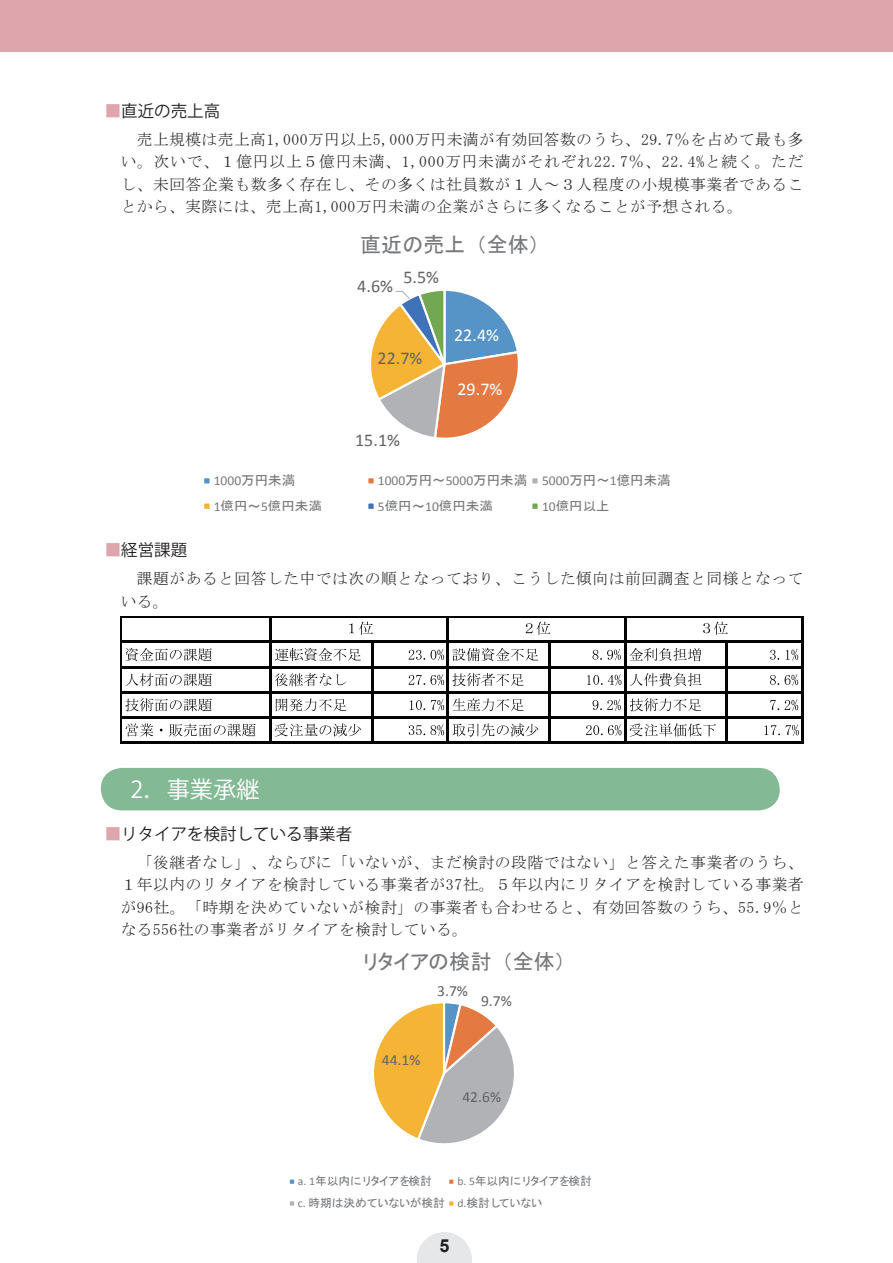
<style>
.page{position:relative;width:893px;height:1263px;background:#fff}
.page>*{position:absolute;margin:0;border:0;box-sizing:border-box;transform-origin:0 0}
.t1{font:23.25px "Gothic MB101 Pro De Bold 83 pv RKSJ H";color:#fff}
.t2{font:21px "MS Gothic";color:#76787b}
.t3{font:21px "MS Gothic";letter-spacing:-.14em;color:#76787b}
.t4{font:18px "Calibri";color:#636366}
.t5{font:18px "Calibri";color:#fff}
.t6{font:700 18px "Arial";color:#231f20}
.t7{font:16.5px "Gothic MB101 Pro Light 83 pv RKSJ H";color:#231f20}
.t8{font:15.75px/22.5px "MS Mincho";letter-spacing:.03em;color:#231f20;text-align:justify}
.t9{font:15.6px "Calibri";color:#636366}
.t10{font:13.5px "MS Gothic";color:#76787b}
.t11{font:13.5px "Calibri";color:#76787b}
.t12{font:11.7px "MS Gothic";letter-spacing:-.08em;color:#76787b}
.t13{font:11.7px "MS Gothic";color:#76787b}
.t14{font:11.7px "MS Gothic";letter-spacing:-.07em;color:#76787b}
.s1{font-family:"Gothic MB101 Pro De Bold 83 pv RKSJ H";color:#dfa5ad}
.s2{font-family:"MS Gothic"}
.s3{font-family:"Calibri"}
</style>
<div class="page">
<svg style="left:374px;top:1003px;width:140px;height:141px"></svg>
<div style="left:289px;top:1178px;width:6px;height:7px;background:#5693c7"></div>
<div style="left:288px;top:1177px;width:8px;height:9px;border:2px solid #fff"></div>
<div style="left:448px;top:1178px;width:6px;height:7px;background:#e47a42"></div>
<div style="left:447px;top:1177px;width:9px;height:9px;border:2px solid #fff"></div>
<div style="left:289px;top:1200px;width:6px;height:7px;background:#b1b2b6"></div>
<div style="left:288px;top:1199px;width:8px;height:9px;border:2px solid #fff"></div>
<div style="left:448px;top:1200px;width:6px;height:7px;background:#f5b436"></div>
<div style="left:447px;top:1199px;width:9px;height:9px;border:2px solid #fff"></div>
<svg style="left:417px;top:1232px;width:55px;height:31px"></svg>
<div style="left:0;top:0;width:893px;height:51px;background:#dfa5ad"></div>
<svg style="left:371px;top:291px;width:147px;height:147px"></svg>
<div style="left:203px;top:477px;width:8px;height:8px;background:#5693c7"></div>
<div style="left:202px;top:476px;width:10px;height:10px;border:2px solid #fff"></div>
<div style="left:367px;top:477px;width:8px;height:8px;background:#e47a42"></div>
<div style="left:366px;top:476px;width:10px;height:10px;border:2px solid #fff"></div>
<div style="left:531px;top:477px;width:8px;height:8px;background:#b1b2b6"></div>
<div style="left:530px;top:476px;width:10px;height:10px;border:2px solid #fff"></div>
<div style="left:203px;top:502px;width:8px;height:8px;background:#f5b436"></div>
<div style="left:202px;top:501px;width:10px;height:10px;border:2px solid #fff"></div>
<div style="left:367px;top:502px;width:8px;height:8px;background:#4072b9"></div>
<div style="left:366px;top:501px;width:10px;height:10px;border:2px solid #fff"></div>
<div style="left:531px;top:502px;width:8px;height:8px;background:#72a754"></div>
<div style="left:530px;top:501px;width:10px;height:10px;border:2px solid #fff"></div>
<div style="left:101px;top:768px;width:679px;height:42px;background:#84b995;border-radius:21px"></div>
<svg style="left:125px;top:648px;width:87px;height:13px"></svg>
<svg style="left:275px;top:648px;width:86px;height:13px"></svg>
<svg style="left:409px;top:649px;width:35px;height:12px"></svg>
<svg style="left:452px;top:648px;width:86px;height:13px"></svg>
<svg style="left:593px;top:649px;width:28px;height:12px"></svg>
<svg style="left:629px;top:648px;width:72px;height:13px"></svg>
<svg style="left:770px;top:649px;width:28px;height:12px"></svg>
<svg style="left:125px;top:673px;width:87px;height:13px"></svg>
<svg style="left:275px;top:673px;width:71px;height:13px"></svg>
<svg style="left:409px;top:674px;width:35px;height:12px"></svg>
<svg style="left:452px;top:673px;width:72px;height:13px"></svg>
<svg style="left:587px;top:674px;width:34px;height:12px"></svg>
<svg style="left:630px;top:673px;width:71px;height:13px"></svg>
<svg style="left:770px;top:674px;width:28px;height:12px"></svg>
<svg style="left:125px;top:698px;width:87px;height:13px"></svg>
<svg style="left:276px;top:699px;width:70px;height:12px"></svg>
<svg style="left:410px;top:699px;width:34px;height:12px"></svg>
<svg style="left:452px;top:698px;width:72px;height:13px"></svg>
<svg style="left:593px;top:699px;width:28px;height:12px"></svg>
<svg style="left:630px;top:698px;width:71px;height:13px"></svg>
<svg style="left:770px;top:699px;width:28px;height:12px"></svg>
<svg style="left:126px;top:723px;width:130px;height:14px"></svg>
<svg style="left:275px;top:723px;width:86px;height:13px"></svg>
<svg style="left:409px;top:724px;width:35px;height:12px"></svg>
<svg style="left:452px;top:723px;width:86px;height:14px"></svg>
<svg style="left:586px;top:724px;width:35px;height:12px"></svg>
<svg style="left:630px;top:723px;width:86px;height:14px"></svg>
<svg style="left:764px;top:724px;width:35px;height:12px"></svg>
<svg style="left:349px;top:622px;width:24px;height:13px"></svg>
<svg style="left:526px;top:622px;width:24px;height:13px"></svg>
<svg style="left:703px;top:622px;width:25px;height:13px"></svg>
<hr style="left:121px;top:617px;width:1px;height:127px;background:#030303">
<hr style="left:269px;top:618px;width:3px;height:126px;background:#030303">
<hr style="left:446px;top:618px;width:3px;height:126px;background:#030303">
<hr style="left:624px;top:618px;width:2px;height:126px;background:#030303">
<hr style="left:801px;top:618px;width:3px;height:126px;background:#030303">
<hr style="left:371px;top:643px;width:2px;height:101px;background:#030303">
<hr style="left:548px;top:643px;width:3px;height:101px;background:#030303">
<hr style="left:726px;top:643px;width:2px;height:101px;background:#030303">
<hr style="left:122px;top:617px;width:682px;height:1px;background:#030303">
<hr style="left:122px;top:641px;width:682px;height:2px;background:#030303">
<hr style="left:122px;top:666px;width:682px;height:2px;background:#030303">
<hr style="left:122px;top:691px;width:682px;height:2px;background:#030303">
<hr style="left:122px;top:716px;width:682px;height:3px;background:#030303">
<hr style="left:122px;top:741px;width:682px;height:3px;background:#030303">
<p class="t7" style="left:105px;top:101px;width:117px"><span class="s1">■</span>直近の売上高</p>
<p class="t8" style="left:121px;top:128px;width:684px">　売上規模は売上高1,000万円以上5,000万円未満が有効回答数のうち、29.7％を占めて最も多い。次いで、１億円以上５億円未満、1,000万円未満がそれぞれ22.7％、22.4%と続く。ただし、未回答企業も数多く存在し、その多くは社員数が１人～３人程度の小規模事業者であることから、実際には、売上高1,000万円未満の企業がさらに多くなることが予想される。</p>
<p class="t2" style="left:360px;top:234px;width:138px">直近の売上（　</p>
<p class="t2" style="left:487px;top:234px;width:65px">全体(</p>
<p class="t11" style="left:214px;top:472px;width:83px">1000<span class="s2">万円未満</span></p>
<p class="t10" style="left:214px;top:499px;width:110px"><span class="s3">1</span>億円～<span class="s3">5</span>億円未満</p>
<p class="t4" style="left:357px;top:274px;width:37px">4.6%</p>
<p class="t4" style="left:403px;top:265px;width:37px">5.5%</p>
<p class="t4" style="left:378px;top:346px;width:46px">22.7%</p>
<p class="t4" style="left:355px;top:429px;width:46px">15.1%</p>
<p class="t5" style="left:454px;top:324px;width:46px">22.4%</p>
<p class="t5" style="left:457px;top:378px;width:46px">29.7%</p>
<p class="t11" style="left:378px;top:472px;width:151px">1000<span class="s2">万円～</span>5000<span class="s2">万円未満</span></p>
<p class="t10" style="left:378px;top:499px;width:117px"><span class="s3">5</span>億円～<span class="s3">10</span>億円未満</p>
<p class="t10" style="left:542px;top:474px;width:130px"><span class="s3">5000</span>万円～<span class="s3">1</span>億円未満</p>
<p class="t10" style="left:542px;top:499px;width:69px"><span class="s3">10</span>億円以上</p>
<p class="t7" style="left:105px;top:541px;width:84px"><span class="s1">■</span>経営課題</p>
<p class="t8" style="left:121px;top:567px;width:684px">　課題があると回答した中では次の順となっており、こうした傾向は前回調査と同様となっている。</p>
<p class="t1" style="left:131px;top:776px;width:131px">2．事業承継</p>
<p class="t7" style="left:105px;top:824px;width:249px"><span class="s1">■</span>リタイアを検討している事業者</p>
<p class="t8" style="left:121px;top:851px;width:685px">　「後継者なし」、ならびに「いないが、まだ検討の段階ではない」と答えた事業者のうち、１年以内のリタイアを検討している事業者が37社。５年以内にリタイアを検討している事業者が96社。「時期を決めていないが検討」の事業者も合わせると、有効回答数のうち、55.9％となる556社の事業者がリタイアを検討している。</p>
<p class="t2" style="left:513px;top:951px;width:65px">全体(</p>
<p class="t3" style="left:360px;top:951px;width:164px">リタイアの検討（　</p>
<p class="t9" style="left:437px;top:981px;width:32px">3.7%</p>
<p class="t9" style="left:481px;top:991px;width:32px">9.7%</p>
<p class="t9" style="left:382px;top:1050px;width:40px">44.1%</p>
<p class="t9" style="left:462px;top:1087px;width:40px">42.6%</p>
<p class="t12" style="left:298px;top:1175px;width:135px"><span class="s3">1.a</span> 年以内にリタイアを検討</p>
<p class="t13" style="left:298px;top:1197px;width:148px"><span class="s3">.c</span> 時期は決めていないが検討</p>
<p class="t6" style="left:439px;top:1234px;width:12px">5</p>
<p class="t12" style="left:457px;top:1175px;width:136px"><span class="s3">5.b</span> 年以内にリタイアを検討</p>
<p class="t14" style="left:457px;top:1197px;width:86px"><span class="s3">.d</span> 検討していない</p>
</div>
